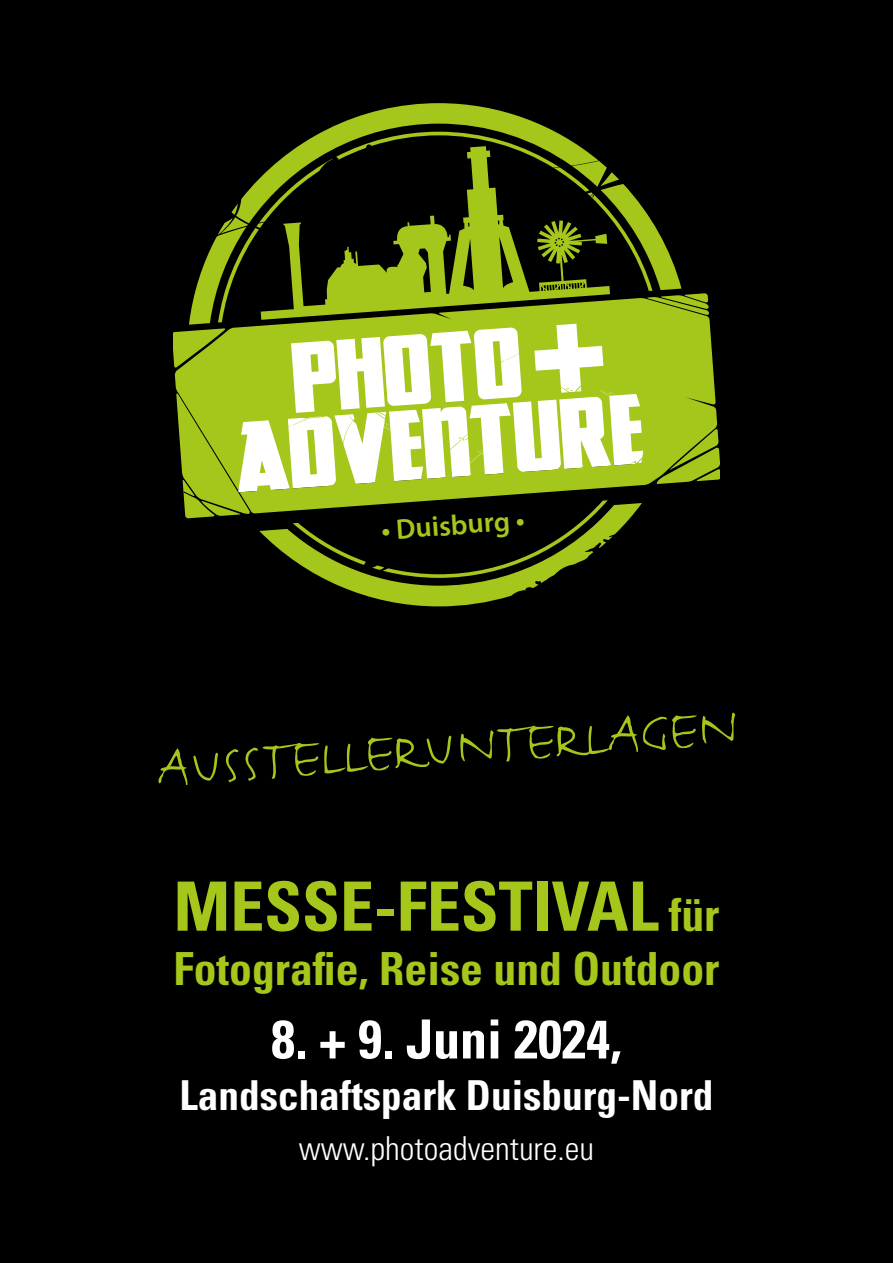
<style>
.page{position:relative;width:893px;height:1263px;background:#000}
.page>*{position:absolute;margin:0;border:0;box-sizing:border-box;transform-origin:0 0}
.t1{font:700 condensed 68.1px "Univers LT Std";color:#a5c61b}
.t2{font:66px "Justlefthand";color:#a5c61b}
.t3{font:700 condensed 54px "Univers LT Std";color:#fff}
.t4{font:700 condensed 45.6px "Univers LT Std";color:#a5c61b}
.t5{font:700 condensed 41.25px "Univers LT Std";color:#fff}
.t6{font:300 condensed 33px "Univers LT Std";color:#fff}
.t7{font:600 28.5px "Myriad Pro";color:#a5c61b}
.s1{font-size:45.6px}
</style>
<div class="page">
<svg style="left:174px;top:103px;width:545px;height:503px"></svg>
<svg style="left:261px;top:146px;width:349px;height:174px"></svg>
<p class="t7" style="left:380px;top:512px;width:150px;rotate:-4deg">•Duisburg •</p>
<h2 class="t2" style="left:154px;top:731px;width:584px;rotate:-4deg">AUSSTELLERUNTERLAGEN</h2>
<h1 class="t1" style="left:174px;top:865px;width:547px">MESSE-FESTIVAL <span class="s1">für</span></h1>
<p class="t4" style="left:174px;top:941px;width:547px">Fotografie, Reise und Outdoor</p>
<h3 class="t3" style="left:271px;top:1006px;width:352px">8. + 9. Juni 2024,</h3>
<p class="t5" style="left:180px;top:1070px;width:535px">Landschaftspark Duisburg-Nord</p>
<p class="t6" style="left:299px;top:1128px;width:297px">www.photoadventure.eu</p>
</div>
